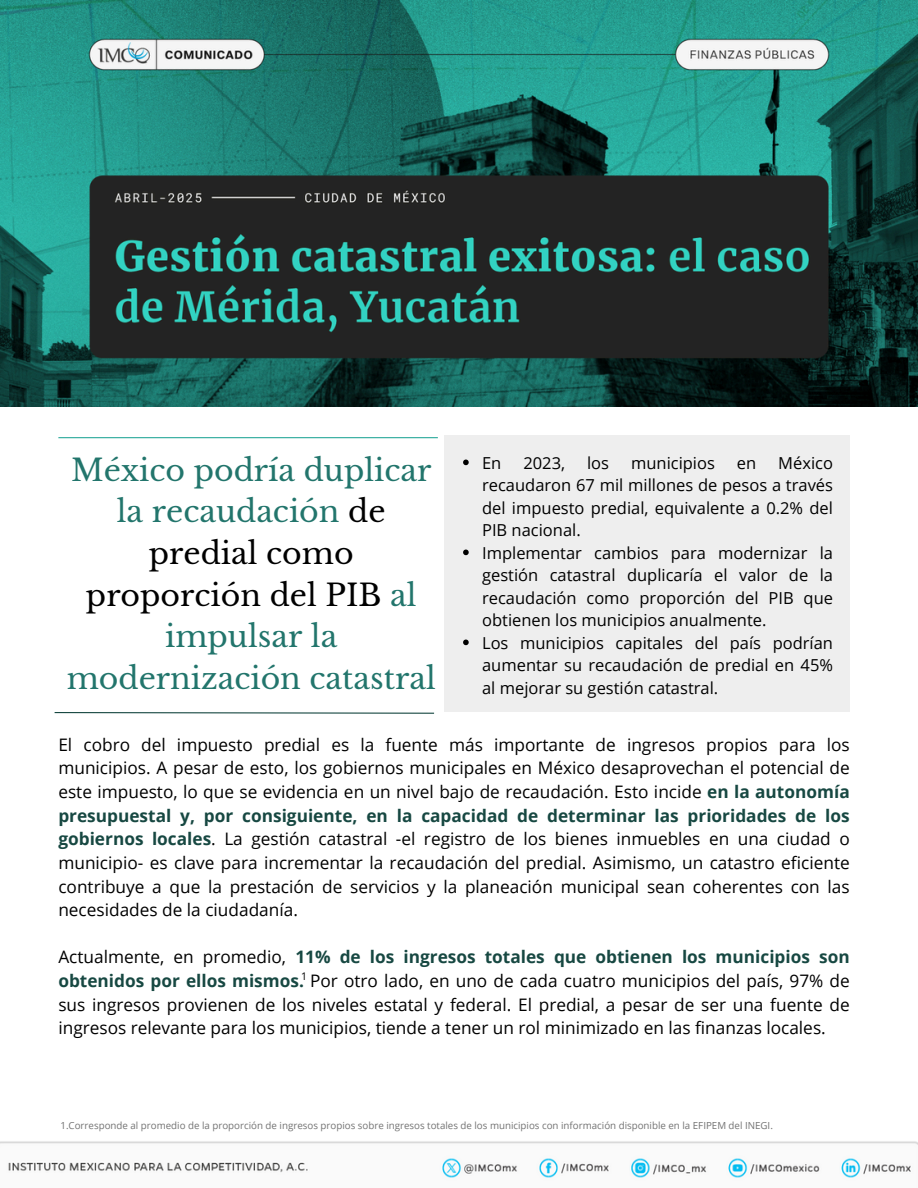
<style>
.page{position:relative;width:918px;height:1188px;background:#fff}
.page>*{position:absolute;margin:0;border:0;box-sizing:border-box;transform-origin:0 0}
.t1{font:30px/41.7px "Libre Baskerville";color:#22756c;text-align:center}
.t2{font:17.25px/23.7px "Open Sans";color:#000;text-align:justify}
.t3{font:16.5px/22.5px "Open Sans";color:#000;text-align:justify}
.t4{font:10.5px "Open Sans";color:#000}
.t5{font:9.75px "Open Sans";color:#737373}
.s1{color:#000}
.s2{font-weight:700;color:#174842}
</style>
<div class="page">
<img style="left:0;top:1141px;width:918px;height:37px">
<hr style="left:58px;top:437px;width:380px;height:1px;background:#2aa99b">
<svg style="left:54px;top:712px;width:381px;height:2px"></svg>
<div style="left:444px;top:435px;width:405px;height:277px;background:#eee"></div>
<img style="left:0;top:0;width:918px;height:406px">
<svg style="left:463px;top:460px;width:6px;height:5px"></svg>
<svg style="left:463px;top:550px;width:6px;height:5px"></svg>
<svg style="left:463px;top:640px;width:6px;height:5px"></svg>
<p class="t1" style="left:67px;top:449px;width:371px">México podría duplicar la recaudación <span class="s1">de predial como proporción del PIB</span> al impulsar la modernización catastral</p>
<p class="t3" style="left:482px;top:451px;width:21px">En</p>
<p class="t3" style="left:523px;top:451px;width:43px">2023,</p>
<p class="t3" style="left:587px;top:451px;width:23px">los</p>
<p class="t3" style="left:631px;top:451px;width:85px">municipios</p>
<p class="t3" style="left:737px;top:451px;width:21px">en</p>
<p class="t3" style="left:482px;top:451px;width:352px;text-indent:296px">México recaudaron 67 mil millones de pesos a través del impuesto predial, equivalente a 0.2% del PIB nacional.</p>
<p class="t3" style="left:482px;top:541px;width:352px">Implementar cambios para modernizar la gestión catastral duplicaría el valor de la recaudación como proporción del PIB que obtienen los municipios anualmente.</p>
<h2 class="t3" style="left:482px;top:631px;width:352px">Los municipios capitales del país podrían aumentar su recaudación de predial en 45% al mejorar su gestión catastral.</h2>
<h1 class="t2" style="left:58px;top:732px;width:793px">El cobro del impuesto predial es la fuente más importante de ingresos propios para los municipios. A pesar de esto, los gobiernos municipales en México desaprovechan el potencial de este impuesto, lo que se evidencia en un nivel bajo de recaudación. Esto incide <span class="s2">en la autonomía presupuestal y, por consiguiente, en la capacidad de determinar las prioridades de los gobiernos locales</span>. La gestión catastral -el registro de los bienes inmuebles en una ciudad o municipio- es clave para incrementar la recaudación del predial. Asimismo, un catastro eficiente contribuye a que la prestación de servicios y la planeación municipal sean coherentes con las necesidades de la ciudadanía.</h1>
<p class="t2" style="left:58px;top:945px;width:793px">Actualmente, en promedio, <span class="s2">11% de los ingresos totales que obtienen los municipios son obtenidos por ellos mismos.</span> Por otro lado, en uno de cada cuatro municipios del país, 97% de sus ingresos provienen de los niveles estatal y federal. El predial, a pesar de ser una fuente de ingresos relevante para los municipios, tiende a tener un rol minimizado en las finanzas locales.</p>
<p class="t4" style="left:301px;top:968px;width:7px">1</p>
<h2 class="t5" style="left:60px;top:1118px;width:714px">1.Corresponde al promedio de la proporción de ingresos propios sobre ingresos totales de los municipios con información disponible en la EFIPEM del INEGI.</h2>
</div>
